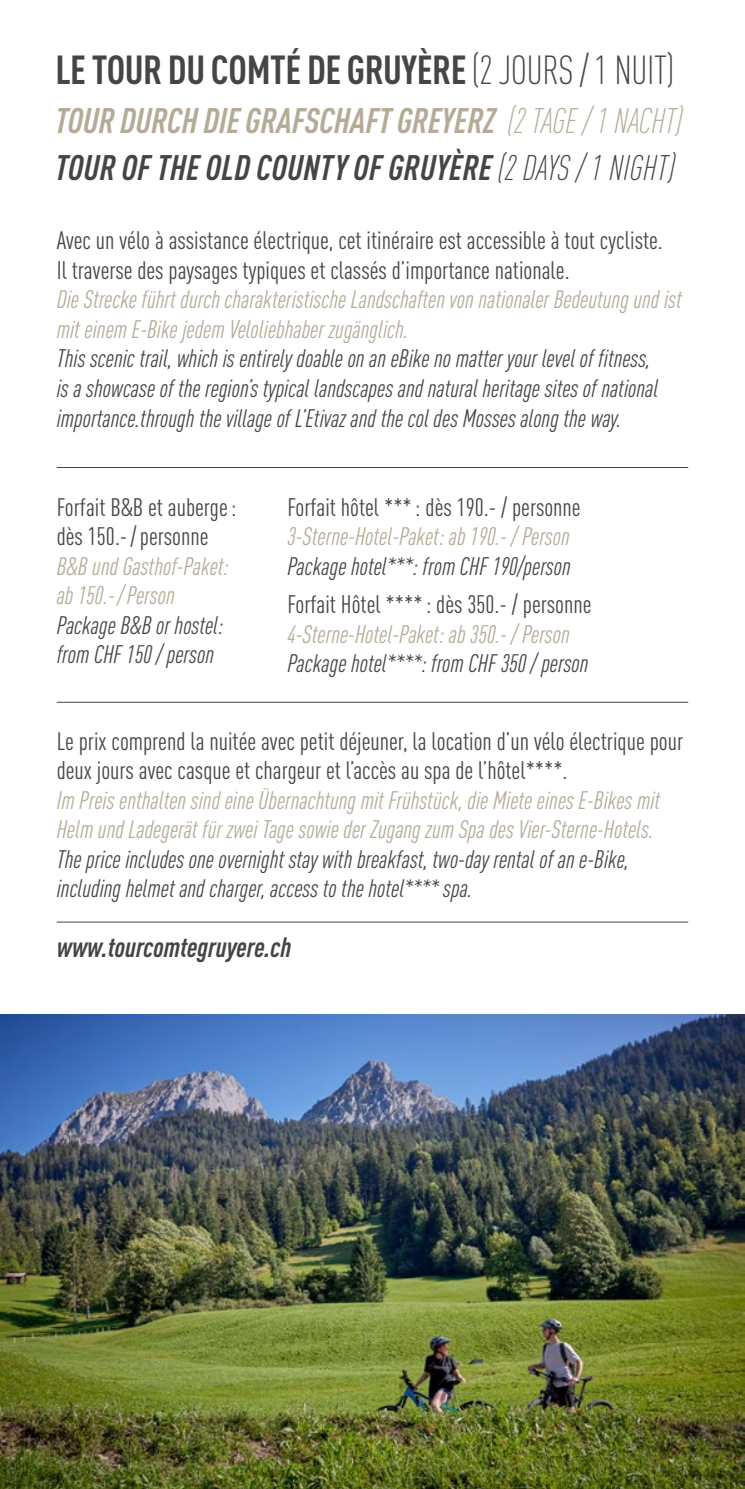
<style>
.page{position:relative;width:745px;height:1489px;background:#fff}
.page>*{position:absolute;margin:0;border:0;box-sizing:border-box;transform-origin:0 0}
.t1{font:700 condensed 40px "DIN Pro";letter-spacing:-.01em;color:#454544}
.t2{font:italic 700 condensed 35px/47px "DIN Pro";color:#b4ab97}
.t3{font:italic 700 condensed 27.5px "DIN Pro";color:#454544}
.t4{font:italic condensed 25px/29.5px "DIN Pro";color:#454544}
.t5{font:condensed 25px/29.5px "DIN Pro";color:#454544}
.t6{font:italic condensed 25px/29.5px "DIN Pro";color:#b4ab97}
.s1{font-weight:300}
.s2{color:#454544}
.s3{font-weight:300;color:#454544}
</style>
<div class="page">
<hr style="left:57px;top:467px;width:630px;height:1px;background:#454544">
<hr style="left:57px;top:701px;width:630px;height:1px;background:#454544">
<hr style="left:57px;top:921px;width:630px;height:1px;background:#454544">
<img style="left:0;top:1014px;width:744px;height:474px">
<h1 class="t1" style="left:55px;top:39px;width:620px">LE TOUR DU COMTÉ DE GRUYÈRE <span class="s1">(2 JOURS / 1 NUIT)</span></h1>
<h2 class="t2" style="left:55px;top:93px;width:628px">TOUR DURCH DIE GRAFSCHAFT GREYERZ <span class="s1">(2 TAGE / 1 NACHT)<br></span><span class="s2">TOUR OF THE OLD COUNTY OF GRUYÈRE</span> <span class="s3">(2 DAYS / 1 NIGHT)</span></h2>
<p class="t5" style="left:57px;top:224px;width:607px">Avec un vélo à assistance électrique, cet itinéraire est accessible à tout cycliste.<br>Il traverse des paysages typiques et classés d’importance nationale.</p>
<p class="t6" style="left:57px;top:283px;width:626px">Die Strecke führt durch charakteristische Landschaften von nationaler Bedeutung und ist mit einem E-Bike jedem Veloliebhaber zugänglich.</p>
<p class="t4" style="left:57px;top:342px;width:602px">This scenic trail, which is entirely doable on an eBike no matter your level of fitness, is a showcase of the region’s typical landscapes and natural heritage sites of national importance.through the village of L’Etivaz and the col des Mosses along the way.</p>
<p class="t5" style="left:57px;top:490px;width:181px">Forfait B&amp;B et auberge: dès 150.-/personne</p>
<p class="t6" style="left:57px;top:549px;width:173px">B&amp;B und Gasthof-Paket: ab 150.-/Person</p>
<p class="t4" style="left:57px;top:608px;width:168px">Package B&amp;B or hostel: from CHF 150 / person</p>
<p class="t5" style="left:287px;top:490px;width:294px">Forfait hôtel ***: dès 190.- / personne</p>
<p class="t6" style="left:287px;top:520px;width:284px">3-Sterne-Hotel-Paket: ab 190.- / Person</p>
<p class="t4" style="left:287px;top:549px;width:285px">Package hotel***: from CHF 190/person</p>
<p class="t5" style="left:287px;top:588px;width:305px">Forfait Hôtel ****: dès 350.- / personne</p>
<p class="t6" style="left:287px;top:617px;width:284px">4-Sterne-Hotel-Paket: ab 350.- / Person</p>
<p class="t4" style="left:287px;top:647px;width:302px">Package hotel****: from CHF 350 / person</p>
<p class="t5" style="left:57px;top:724px;width:627px">Le prix comprend la nuitée avec petit déjeuner, la location d’un vélo électrique pour deux jours avec casque et chargeur et l’accès au spa de l’hôtel****.</p>
<p class="t6" style="left:57px;top:783px;width:604px">Im Preis enthalten sind eine Übernachtung mit Frühstück, die Miete eines E-Bikes mit<br>Helm und Ladegerät für zwei Tage sowie der Zugang zum Spa des Vier-Sterne-Hotels.</p>
<p class="t4" style="left:57px;top:842px;width:573px">The price includes one overnight stay with breakfast, two-day rental of an e-Bike, including helmet and charger, access to the hotel**** spa.</p>
<p class="t3" style="left:57px;top:926px;width:236px">www.tourcomtegruyere.ch</p>
</div>
